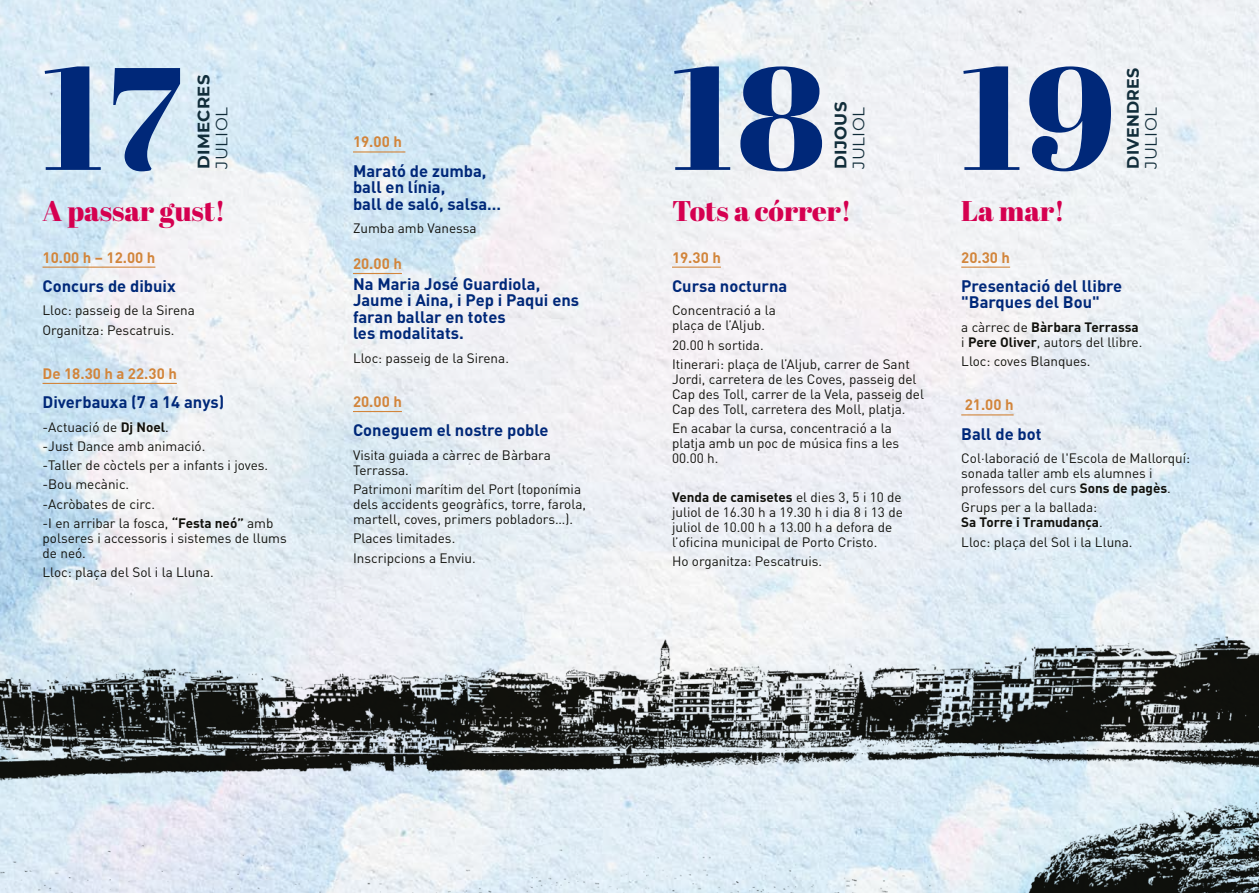
<style>
.page{position:relative;width:1259px;height:893px;background:#fff}
.page>*{position:absolute;margin:0;border:0;box-sizing:border-box;transform-origin:0 0}
.t1{font:145.5px "Abril Fatface";color:#002879}
.t2{font:28.5px "Abril Fatface";color:#d50050}
.t3{font:700 16.5px/16.5px "DIN";color:#002879}
.t4{font:16.5px "Montserrat";letter-spacing:.02em;color:#112d3a}
.t5{font:700 16.5px "Montserrat";letter-spacing:.02em;color:#112d3a}
.t6{font:700 16.5px "Montserrat";letter-spacing:.02em;color:#112d3a;scale:.96 1}
.t7{font:700 15px "DIN";color:#d2853b}
.t8{font:13.5px/15px "DIN";color:#12120d}
.s1{font-weight:700}
</style>
<div class="page">
<img style="left:0;top:0;width:1259px;height:540px">
<hr style="left:43px;top:267px;width:112px;height:1px;background:#d2853b">
<hr style="left:43px;top:383px;width:134px;height:1px;background:#d2853b">
<hr style="left:672px;top:267px;width:49px;height:1px;background:#d2853b">
<hr style="left:353px;top:151px;width:52px;height:2px;background:#d2853b">
<hr style="left:353px;top:273px;width:49px;height:1px;background:#d2853b">
<hr style="left:353px;top:411px;width:49px;height:1px;background:#d2853b">
<hr style="left:961px;top:267px;width:49px;height:1px;background:#d2853b">
<hr style="left:961px;top:414px;width:52px;height:1px;background:#d2853b">
<img style="left:0;top:540px;width:1259px;height:353px">
<h1 class="t1" style="left:43px;top:16px;width:140px">17</h1>
<p class="t5" style="left:192px;top:169px;width:95px;rotate:-90deg">DIMECRES</p>
<p class="t4" style="left:210px;top:169px;width:63px;rotate:-90deg">JULIOL</p>
<h2 class="t2" style="left:43px;top:190px;width:185px">A passar gust!</h2>
<p class="t7" style="left:43px;top:247px;width:114px">10.00 h – 12.00 h</p>
<p class="t3" style="left:43px;top:277px;width:135px">Concurs de dibuix</p>
<p class="t8" style="left:43px;top:301px;width:154px;line-height:19.2px">Lloc: passeig de la Sirena<br>Organitza: Pescatruis.</p>
<p class="t7" style="left:43px;top:364px;width:136px">De 18.30 h a 22.30 h</p>
<p class="t3" style="left:43px;top:393px;width:183px">Diverbauxa (7 a 14 anys)</p>
<p class="t8" style="left:43px;top:417px;width:232px;line-height:19.2px">-Actuació de <span class="s1">Dj Noel</span>.<br>-Just Dance amb animació.<br>-Taller de còctels per a infants i joves. -Bou mecànic.<br>-Acròbates de circ.<br>-I en arribar la fosca, <span class="s1">“Festa neó”</span> amb</p>
<p class="t8" style="left:43px;top:530px;width:246px">polseres i accessoris i sistemes de llums de neó.</p>
<p class="t8" style="left:43px;top:565px;width:173px">Lloc: plaça del Sol i la Lluna.</p>
<p class="t7" style="left:353px;top:132px;width:50px">19.00 h</p>
<p class="t3" style="left:353px;top:162px;width:150px">Marató de zumba, ball en línia,<br>ball de saló, salsa…</p>
<p class="t8" style="left:353px;top:221px;width:125px">Zumba amb Vanessa</p>
<p class="t7" style="left:353px;top:254px;width:50px">20.00 h</p>
<p class="t3" style="left:353px;top:275px;width:228px">Na Maria José Guardiola,<br>Jaume i Aina, i Pep i Paqui ens faran ballar en totes<br>les modalitats.</p>
<p class="t8" style="left:353px;top:350px;width:157px">Lloc: passeig de la Sirena.</p>
<p class="t7" style="left:353px;top:392px;width:50px">20.00 h</p>
<p class="t3" style="left:353px;top:421px;width:197px">Coneguem el nostre poble</p>
<p class="t8" style="left:353px;top:447px;width:199px">Visita guiada a càrrec de Bàrbara<br>Terrassa.</p>
<p class="t8" style="left:353px;top:481px;width:234px">Patrimoni marítim del Port (toponímia dels accidents geogràfics, torre, farola, martell, coves, primers pobladors…).</p>
<p class="t8" style="left:353px;top:529px;width:124px;line-height:19.2px">Places limitades.<br>Inscripcions a Enviu.</p>
<h1 class="t1" style="left:672px;top:16px;width:155px">18</h1>
<p class="t5" style="left:828px;top:169px;width:69px;rotate:-90deg">DIJOUS</p>
<p class="t4" style="left:847px;top:169px;width:63px;rotate:-90deg">JULIOL</p>
<h2 class="t2" style="left:672px;top:190px;width:181px">Tots a córrer!</h2>
<p class="t7" style="left:672px;top:247px;width:50px">19.30 h</p>
<p class="t3" style="left:672px;top:277px;width:117px">Cursa nocturna</p>
<p class="t8" style="left:672px;top:303px;width:105px">Concentració a la plaça de l’Aljub.</p>
<p class="t8" style="left:672px;top:335px;width:239px;line-height:19.2px">20.00 h sortida.<br>Itinerari: plaça de l’Aljub, carrer de Sant</p>
<p class="t8" style="left:672px;top:371px;width:253px">Jordi, carretera de les Coves, passeig del<br>Cap des Toll, carrer de la Vela, passeig del<br>Cap des Toll, carretera des Moll, platja.</p>
<p class="t8" style="left:672px;top:421px;width:229px">En acabar la cursa, concentració a la platja amb un poc de música fins a les<br>00.00 h.</p>
<p class="t8" style="left:672px;top:489px;width:232px"><span class="s1">Venda de camisetes</span> el dies 3, 5 i 10 de juliol de 16.30 h a 19.30 h i dia 8 i 13 de juliol de 10.00 h a 13.00 h a defora de l’oficina municipal de Porto Cristo.</p>
<p class="t8" style="left:672px;top:553px;width:152px">Ho organitza: Pescatruis.</p>
<h1 class="t1" style="left:961px;top:16px;width:156px">19</h1>
<p class="t6" style="left:1121px;top:169px;width:107px;rotate:-90deg">DIVENDRES</p>
<p class="t4" style="left:1139px;top:169px;width:63px;rotate:-90deg">JULIOL</p>
<h2 class="t2" style="left:961px;top:190px;width:105px">La mar!</h2>
<p class="t7" style="left:961px;top:247px;width:50px">20.30 h</p>
<p class="t3" style="left:961px;top:277px;width:163px">Presentació del llibre "Barques del Bou"</p>
<p class="t8" style="left:961px;top:319px;width:183px">a càrrec de <span class="s1">Bàrbara Terrassa </span>i <span class="s1">Pere Oliver</span>, autors del llibre.</p>
<p class="t8" style="left:961px;top:354px;width:131px">Lloc: coves Blanques.</p>
<p class="t7" style="left:964px;top:395px;width:50px">21.00 h</p>
<p class="t3" style="left:961px;top:425px;width:82px">Ball de bot</p>
<p class="t8" style="left:961px;top:451px;width:230px">Col·laboració de l'Escola de Mallorquí: sonada taller amb els alumnes i professors del curs <span class="s1">Sons de pagès</span>.</p>
<p class="t8" style="left:961px;top:500px;width:143px">Grups per a la ballada:<br><span class="s1">Sa Torre i Tramudança</span>.</p>
<p class="t8" style="left:961px;top:534px;width:173px">Lloc: plaça del Sol i la Lluna.</p>
</div>
